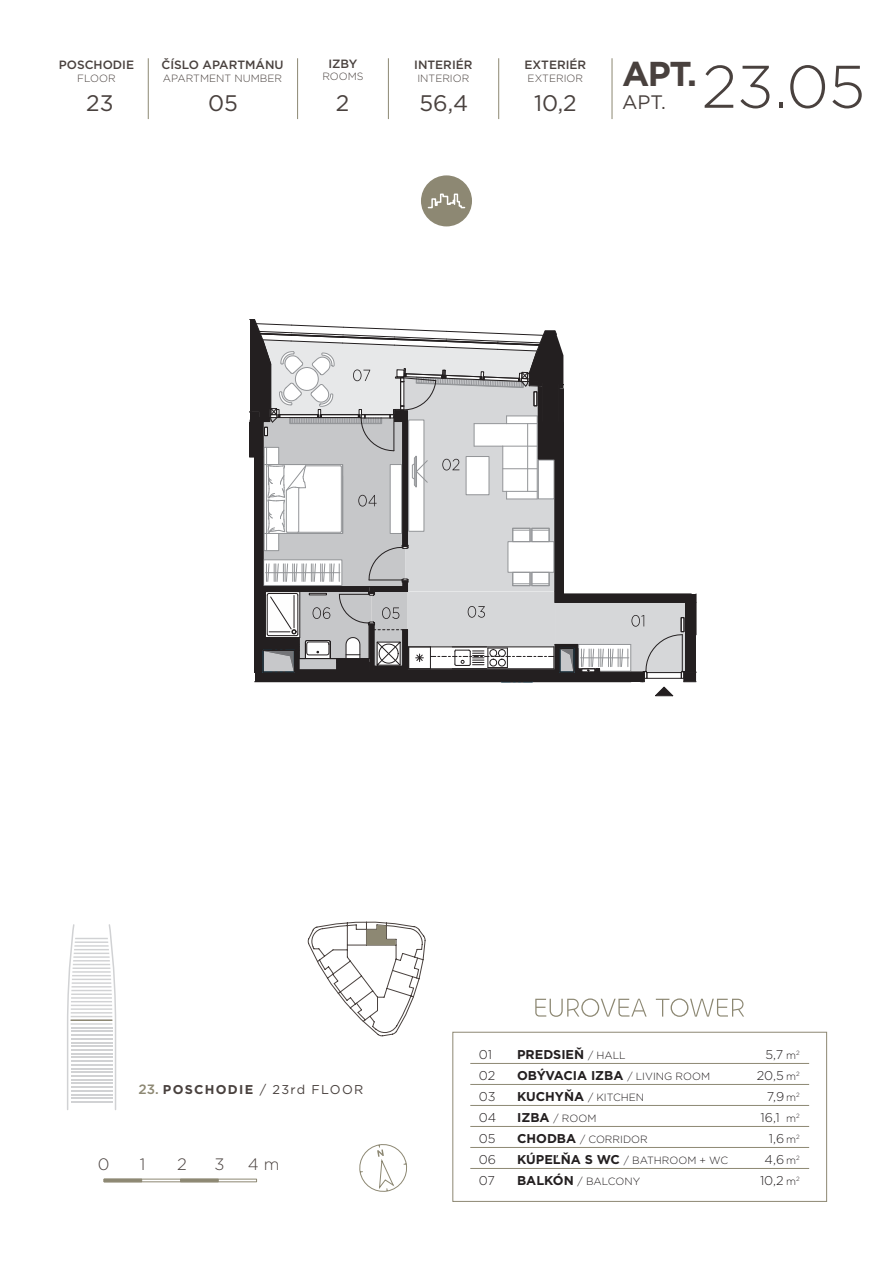
<style>
.page{position:relative;width:893px;height:1263px;background:#fff}
.page>*{position:absolute;margin:0;border:0;box-sizing:border-box;transform-origin:0 0}
.t1{font:300 60px "Gotham";color:#49413e}
.t2{font:700 34.5px "Gotham";color:#49413e}
.t3{font:22.5px "Gotham";color:#49413e}
.t4{font:19.5px "Gotham";color:#49413e}
.t5{font:300 16.5px "Gotham";color:#49413e}
.t6{font:300 12.75px "Gotham";color:#231f20}
.t7{font:700 12.75px "Gotham";color:#231f20}
.t8{font:12.75px "Gotham";letter-spacing:.1em;color:#49413e}
.t9{font:500 12px "Gotham";color:#49413e}
.t10{font:300 10.5px "Gotham";color:#231f20}
.t11{font:300 10.5px "Gotham";color:#49413e}
.s1{font-weight:500;font-size:13.5px;color:#8d8873}
.s2{font-weight:700}
.s3{font-weight:300;font-size:10.5px}
.s4{font-size:10.5px}
.s5{font-weight:700;font-size:12.75px}
</style>
<div class="page">
<svg style="left:250px;top:319px;width:447px;height:377px"></svg>
<svg style="left:359px;top:1144px;width:48px;height:48px"></svg>
<hr style="left:148px;top:58px;width:1px;height:61px;background:#8d8873">
<hr style="left:297px;top:58px;width:1px;height:61px;background:#8d8873">
<hr style="left:388px;top:58px;width:1px;height:61px;background:#8d8873">
<hr style="left:498px;top:58px;width:1px;height:61px;background:#8d8873">
<hr style="left:612px;top:58px;width:1px;height:61px;background:#8d8873">
<svg style="left:103px;top:1178px;width:154px;height:4px"></svg>
<div style="left:421px;top:175px;width:51px;height:51px;background:#8d8873;border-radius:50%"></div>
<svg style="left:427px;top:193px;width:39px;height:16px"></svg>
<svg style="left:656px;top:998px;width:88px;height:19px"></svg>
<svg style="left:535px;top:998px;width:112px;height:19px"></svg>
<div style="left:452px;top:1032px;width:375px;height:170px;border:1px solid #8d8873"></div>
<hr style="left:470px;top:1063px;width:339px;height:1px;background:#8d8873">
<hr style="left:470px;top:1084px;width:339px;height:1px;background:#8d8873">
<hr style="left:470px;top:1105px;width:339px;height:1px;background:#8d8873">
<hr style="left:470px;top:1126px;width:339px;height:1px;background:#8d8873">
<hr style="left:470px;top:1147px;width:339px;height:1px;background:#8d8873">
<hr style="left:470px;top:1168px;width:339px;height:1px;background:#8d8873">
<svg style="left:307px;top:921px;width:119px;height:116px"></svg>
<svg style="left:67px;top:924px;width:50px;height:186px"></svg>
<p class="t9" style="left:59px;top:57px;width:77px">POSCHODIE</p>
<p class="t11" style="left:77px;top:71px;width:40px">FLOOR</p>
<p class="t9" style="left:161px;top:57px;width:124px">ČÍSLO APARTMÁNU</p>
<p class="t11" style="left:163px;top:71px;width:121px">APARTMENT NUMBER</p>
<p class="t9" style="left:328px;top:56px;width:31px">IZBY</p>
<p class="t11" style="left:322px;top:70px;width:43px">ROOMS</p>
<p class="t9" style="left:414px;top:57px;width:60px">INTERIÉR</p>
<p class="t11" style="left:417px;top:71px;width:53px">INTERIOR</p>
<p class="t9" style="left:524px;top:57px;width:63px">EXTERIÉR</p>
<p class="t11" style="left:528px;top:71px;width:57px">EXTERIOR</p>
<h3 class="t3" style="left:86px;top:89px;width:29px">23</h3>
<h3 class="t3" style="left:208px;top:89px;width:31px">05</h3>
<h3 class="t3" style="left:336px;top:89px;width:15px">2</h3>
<h3 class="t3" style="left:419px;top:89px;width:50px">56,4</h3>
<h3 class="t3" style="left:534px;top:89px;width:44px">10,2</h3>
<h2 class="t2" style="left:622px;top:51px;width:76px">APT.</h2>
<h3 class="t4" style="left:622px;top:90px;width:45px">APT.</h3>
<h1 class="t1" style="left:702px;top:49px;width:165px">23.05</h1>
<p class="t8" style="left:139px;top:1081px;width:226px"><span class="s1">23.</span> <span class="s2">POSCHODIE</span> / 23rd FLOOR</p>
<h3 class="t5" style="left:98px;top:1153px;width:13px">0</h3>
<h3 class="t5" style="left:140px;top:1153px;width:7px">1</h3>
<h3 class="t5" style="left:177px;top:1153px;width:11px">2</h3>
<h3 class="t5" style="left:215px;top:1153px;width:12px">3</h3>
<h3 class="t5" style="left:248px;top:1153px;width:33px">4 m</h3>
<p class="t6" style="left:479px;top:1046px;width:15px">01</p>
<p class="t7" style="left:517px;top:1046px;width:110px">PREDSIEŇ <span class="s3">/ HALL</span></p>
<p class="t6" style="left:765px;top:1046px;width:36px">5,7 <span class="s4">m</span><sup>2</sup></p>
<p class="t6" style="left:479px;top:1067px;width:18px">02</p>
<p class="t7" style="left:517px;top:1067px;width:195px">OBÝVACIA IZBA <span class="s3">/ LIVING ROOM</span></p>
<p class="t6" style="left:757px;top:1067px;width:45px">20,5 <span class="s4">m</span><sup>2</sup></p>
<p class="t6" style="left:479px;top:1088px;width:18px">03</p>
<p class="t10" style="left:517px;top:1090px;width:129px"><span class="s5">KUCHYŇA</span> / KITCHEN</p>
<p class="t6" style="left:767px;top:1088px;width:35px">7,9 <span class="s4">m</span><sup>2</sup></p>
<p class="t6" style="left:479px;top:1109px;width:19px">04</p>
<p class="t10" style="left:517px;top:1111px;width:81px"><span class="s5">IZBA</span> / ROOM</p>
<p class="t6" style="left:761px;top:1109px;width:41px">16,1 <span class="s4">m</span><sup>2</sup></p>
<p class="t6" style="left:479px;top:1130px;width:18px">05</p>
<p class="t10" style="left:517px;top:1132px;width:132px"><span class="s5">CHODBA</span> / CORRIDOR</p>
<p class="t6" style="left:769px;top:1130px;width:33px">1,6 <span class="s4">m</span><sup>2</sup></p>
<p class="t6" style="left:479px;top:1151px;width:19px">06</p>
<p class="t10" style="left:517px;top:1153px;width:213px"><span class="s5">KÚPEĽŇA S WC</span> / BATHROOM + WC</p>
<p class="t6" style="left:765px;top:1151px;width:37px">4,6 <span class="s4">m</span><sup>2</sup></p>
<p class="t6" style="left:479px;top:1172px;width:18px">07</p>
<p class="t10" style="left:517px;top:1174px;width:125px"><span class="s5">BALKÓN</span> / BALCONY</p>
<p class="t6" style="left:760px;top:1172px;width:41px">10,2 <span class="s4">m</span><sup>2</sup></p>
</div>
